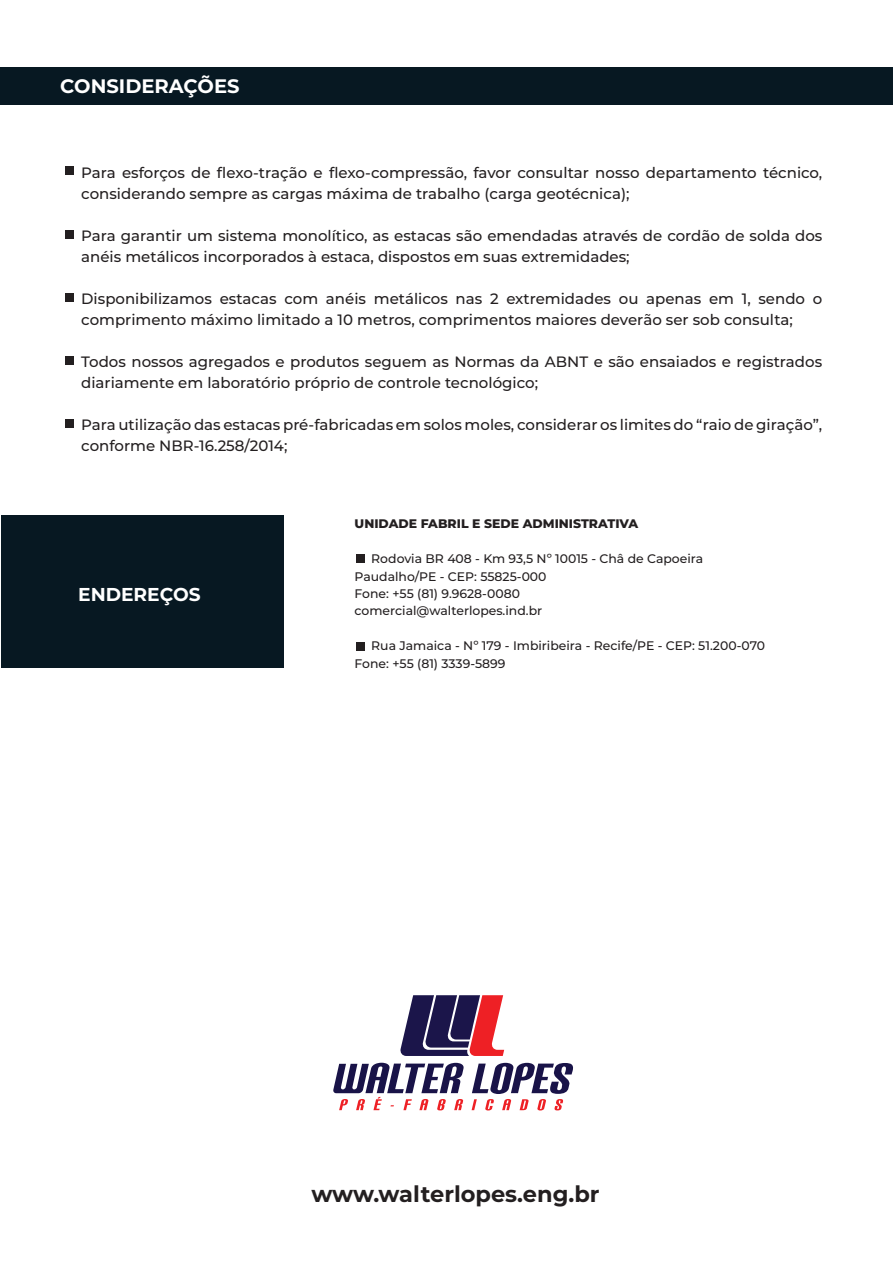
<style>
.page{position:relative;width:893px;height:1263px;background:#fff}
.page>*{position:absolute;margin:0;border:0;box-sizing:border-box;transform-origin:0 0}
.t1{font:700 22.5px "Montserrat";color:#231f20}
.t2{font:700 19.5px "Montserrat";color:#fff}
.t3{font:700 18.6px "Montserrat";color:#fff}
.t4{font:500 15px/21px "Montserrat";color:#231f20}
.t5{font:500 12.45px/17.4px "Montserrat";color:#231f20}
.t6{font:800 12.45px "Montserrat";color:#231f20}
</style>
<div class="page">
<div style="left:1px;top:67px;width:892px;height:37px;background:#071822"></div>
<svg style="left:400px;top:995px;width:104px;height:61px"></svg>
<svg style="left:333px;top:1063px;width:240px;height:47px"></svg>
<div style="left:65px;top:167px;width:9px;height:8px;background:#231f20"></div>
<div style="left:65px;top:294px;width:9px;height:8px;background:#231f20"></div>
<div style="left:65px;top:419px;width:9px;height:8px;background:#231f20"></div>
<div style="left:65px;top:230px;width:9px;height:9px;background:#231f20"></div>
<div style="left:65px;top:356px;width:9px;height:8px;background:#231f20"></div>
<div style="left:1px;top:515px;width:282px;height:153px;background:#071822"></div>
<div style="left:357px;top:554px;width:8px;height:8px;background:#231f20"></div>
<div style="left:357px;top:642px;width:8px;height:9px;background:#231f20"></div>
<p class="t2" style="left:60px;top:72px;width:181px">CONSIDERAÇÕES</p>
<p class="t4" style="left:81px;top:161px;width:743px">Para esforços de flexo-tração e flexo-compressão, favor consultar nosso departamento técnico, considerando sempre as cargas máxima de trabalho (carga geotécnica);</p>
<p class="t4" style="left:81px;top:224px;width:743px">Para garantir um sistema monolítico, as estacas são emendadas através de cordão de solda dos anéis metálicos incorporados à estaca, dispostos em suas extremidades;</p>
<p class="t4" style="left:81px;top:287px;width:743px">Disponibilizamos estacas com anéis metálicos nas 2 extremidades ou apenas em 1, sendo o comprimento máximo limitado a 10 metros, comprimentos maiores deverão ser sob consulta;</p>
<p class="t4" style="left:81px;top:350px;width:742px">Todos nossos agregados e produtos seguem as Normas da ABNT e são ensaiados e registrados diariamente em laboratório próprio de controle tecnológico;</p>
<p class="t4" style="left:81px;top:413px;width:742px">Para utilização das estacas pré-fabricadas em solos moles, considerar os limites do “raio de giração”, conforme NBR-16.258/2014;</p>
<p class="t3" style="left:78px;top:581px;width:124px">ENDEREÇOS</p>
<p class="t6" style="left:355px;top:515px;width:285px">UNIDADE FABRIL E SEDE ADMINISTRATIVA</p>
<p class="t5" style="left:355px;top:550px;width:350px;text-indent:17px">Rodovia BR 408 - Km 93,5 Nº 10015 - Châ de Capoeira Paudalho/PE - CEP: 55825-000<br>Fone: +55 (81) 9.9628-0080 comercial@walterlopes.ind.br</p>
<p class="t5" style="left:355px;top:636px;width:412px;text-indent:17px">Rua Jamaica - Nº 179 - Imbiribeira - Recife/PE - CEP: 51.200-070<br>Fone: +55 (81) 3339-5899</p>
<p class="t1" style="left:311px;top:1178px;width:290px">www.walterlopes.eng.br</p>
</div>
